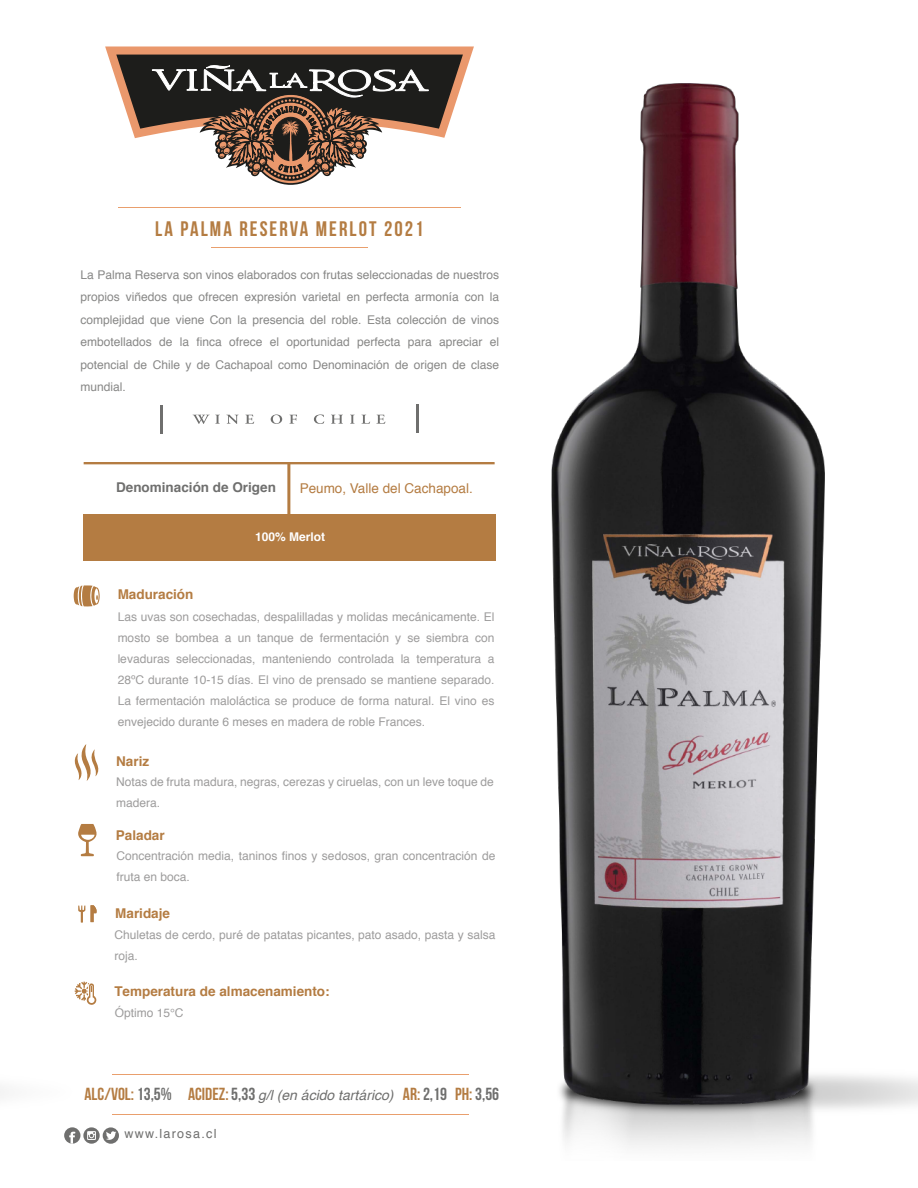
<style>
.page{position:relative;width:918px;height:1188px;background:#fff}
.page>*{position:absolute;margin:0;border:0;box-sizing:border-box;transform-origin:0 0}
.t1{font:700 21px "Bebas Neue";letter-spacing:.1em;color:#b47c42}
.t2{font:700 17.55px "Bebas Neue";color:#b47c42}
.t3{font:700 13.5px "Helvetica";color:#b47c42}
.t4{font:13.5px "Helvetica";color:#b47c42}
.t5{font:700 13.5px "Helvetica";color:#6f6f6e}
.t6{font:12.6px "Helvetica";letter-spacing:.1em;color:#6f6f6e}
.t7{font:12px/21px "Helvetica";color:#9d9c9c}
.t8{font:12px/22.5px "Helvetica";color:#878786;text-align:justify}
.t9{font:700 12px "Helvetica";color:#fff}
.s1{color:#6f6f6e}
.s2{font-family:"Helvetica";font-weight:400;font-style:italic;font-size:13.95px;color:#6f6f6e}
</style>
<div class="page">
<div style="left:83px;top:514px;width:412px;height:47px;background:#b47c42"></div>
<div style="left:84px;top:462px;width:411px;height:2px;border:2px solid #b47c42"></div>
<hr style="left:287px;top:463px;width:3px;height:56px;background:#b47c42">
<svg style="left:78px;top:906px;width:7px;height:17px"></svg>
<svg style="left:91px;top:905px;width:6px;height:17px"></svg>
<svg style="left:78px;top:824px;width:19px;height:32px"></svg>
<svg style="left:193px;top:415px;width:27px;height:9px"></svg>
<svg style="left:226px;top:415px;width:12px;height:9px"></svg>
<svg style="left:245px;top:415px;width:9px;height:9px"></svg>
<svg style="left:271px;top:414px;width:11px;height:10px"></svg>
<svg style="left:289px;top:415px;width:8px;height:9px"></svg>
<svg style="left:314px;top:414px;width:10px;height:10px"></svg>
<svg style="left:331px;top:415px;width:12px;height:9px"></svg>
<svg style="left:350px;top:415px;width:5px;height:9px"></svg>
<svg style="left:361px;top:415px;width:9px;height:9px"></svg>
<svg style="left:376px;top:415px;width:9px;height:9px"></svg>
<hr style="left:161px;top:405px;width:2px;height:28px;background:#6f6f6e">
<hr style="left:416px;top:405px;width:3px;height:28px;background:#6f6f6e">
<hr style="left:112px;top:1114px;width:356px;height:1px;background:#e99f6d">
<hr style="left:112px;top:1074px;width:356px;height:1px;background:#e99f6d">
<svg style="left:74px;top:585px;width:26px;height:22px"></svg>
<svg style="left:74px;top:744px;width:25px;height:37px"></svg>
<svg style="left:105px;top:46px;width:369px;height:139px"></svg>
<hr style="left:211px;top:247px;width:156px;height:1px;background:#e99f6d">
<hr style="left:118px;top:207px;width:343px;height:1px;background:#e99f6d">
<svg style="left:75px;top:982px;width:22px;height:23px"></svg>
<img style="left:0;top:1089px;width:119px;height:55px">
<img style="left:487px;top:83px;width:409px;height:1068px">
<h1 class="t1" style="left:155px;top:217px;width:270px">LA PALMA RESERVA MERLOT 2021</h1>
<p class="t8" style="left:81px;top:263px;width:420px">La Palma Reserva son vinos elaborados con frutas seleccionadas de nuestros propios viñedos que ofrecen expresión varietal en perfecta armonía con la complejidad que viene Con la presencia del roble. Esta colección de vinos embotellados de la finca ofrece el oportunidad perfecta para apreciar el potencial de Chile y de Cachapoal como Denominación de origen de clase mundial.</p>
<p class="t5" style="left:116px;top:479px;width:161px">Denominación de Origen</p>
<p class="t4" style="left:300px;top:477px;width:175px">Peumo, Valle del Cachapoal.</p>
<p class="t3" style="left:118px;top:586px;width:77px">Maduración</p>
<p class="t9" style="left:255px;top:529px;width:72px">100% Merlot</p>
<p class="t7" style="left:118px;top:607px;width:378px;text-align:justify">Las uvas son cosechadas, despalilladas y molidas mecánicamente. El mosto se bombea a un tanque de fermentación y se siembra con levaduras seleccionadas, manteniendo controlada la temperatura a 28ºC durante 10-15 días. El vino de prensado se mantiene separado.<br>La fermentación maloláctica se produce de forma natural. El vino es envejecido durante 6 meses en madera de roble Frances.</p>
<p class="t3" style="left:116px;top:753px;width:35px">Nariz</p>
<p class="t7" style="left:116px;top:772px;width:379px">Notas de fruta madura, negras, cerezas y ciruelas, con un leve toque de madera.</p>
<p class="t3" style="left:116px;top:827px;width:50px">Paladar</p>
<p class="t7" style="left:116px;top:846px;width:380px">Concentración media, taninos finos y sedosos, gran concentración de fruta en boca.</p>
<p class="t3" style="left:115px;top:904px;width:56px">Maridaje</p>
<p class="t7" style="left:114px;top:924px;width:382px">Chuletas de cerdo, puré de patatas picantes, pato asado, pasta y salsa roja.</p>
<p class="t3" style="left:114px;top:982px;width:217px">Temperatura de almacenamiento:</p>
<p class="t7" style="left:115px;top:1002px;width:70px">Óptimo 15°C</p>
<h2 class="t2" style="left:85px;top:1085px;width:416px">ALC/VOL: <span class="s1">13,5%</span> ACIDEZ: <span class="s1">5,33</span> <span class="s2">g/l (en ácido tartárico)</span> AR: <span class="s1">2,19</span> PH: <span class="s1">3,56</span></h2>
<p class="t6" style="left:124px;top:1124px;width:94px">www.larosa.cl</p>
</div>
